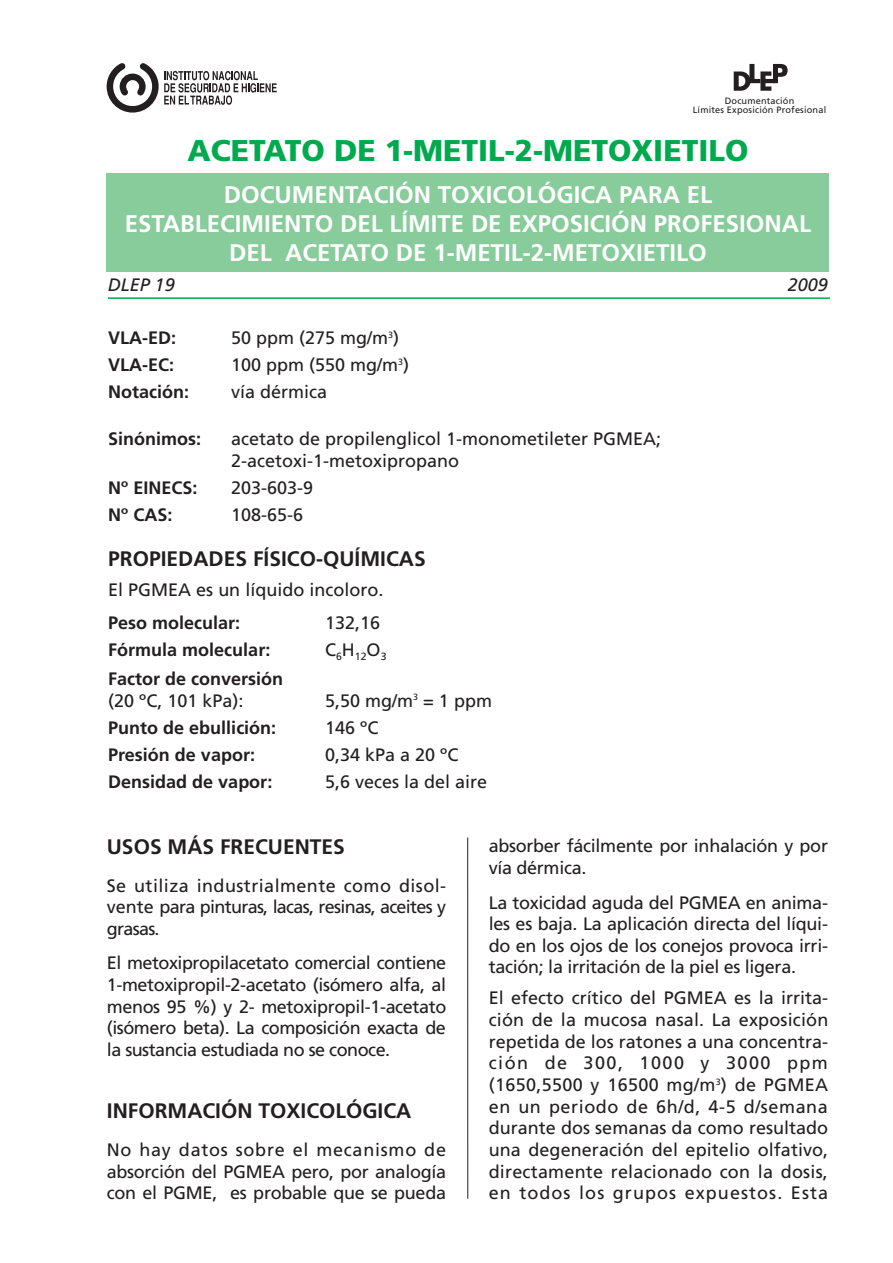
<style>
.page{position:relative;width:893px;height:1263px;background:#fff}
.page>*{position:absolute;margin:0;border:0;box-sizing:border-box;transform-origin:0 0}
.t1{font:900 30px "Frutiger";color:#00a94e}
.t2{font:700 24px/28.8px "Frutiger";color:#fff;text-align:center}
.t3{font:700 21px "Frutiger";color:#231f20}
.t4{font:18px/21.6px "Frutiger";letter-spacing:-.015em;color:#231f20;text-align:justify}
.t5{font:700 18px "Frutiger";color:#231f20}
.t6{font:italic 18px "Frutiger";color:#231f20}
.t7{font:10.5px "Frutiger";color:#231f20}
.t8{font:9.15px/9.9px "Frutiger";letter-spacing:.02em;color:#231f20;text-align:center}
</style>
<div class="page">
<hr style="left:467px;top:837px;width:1px;height:362px;background:#231f20">
<div style="left:107px;top:174px;width:722px;height:98px;background:#88cc9c"></div>
<svg style="left:106px;top:63px;width:171px;height:50px"></svg>
<hr style="left:108px;top:297px;width:722px;height:2px;background:#00a94e">
<svg style="left:734px;top:64px;width:54px;height:27px"></svg>
<p class="t8" style="left:693px;top:96px;width:135px">Documentación<br>Límites Exposición Profesional</p>
<h1 class="t1" style="left:187px;top:138px;width:562px">ACETATO DE 1-METIL-2-METOXIETILO</h1>
<h2 class="t2" style="left:125px;top:183px;width:688px">DOCUMENTACIÓN TOXICOLÓGICA PARA EL<br>ESTABLECIMIENTO DEL LÍMITE DE EXPOSICIÓN PROFESIONAL<br>DEL ACETATO DE 1-METIL-2-METOXIETILO</h2>
<p class="t6" style="left:108px;top:278px;width:69px">DLEP 19</p>
<p class="t6" style="left:788px;top:278px;width:42px">2009</p>
<p class="t5" style="left:108px;top:330px;width:70px">VLA-ED:</p>
<p class="t4" style="left:231px;top:328px;width:170px">50 ppm (275 mg/m<sup>3</sup>)</p>
<p class="t5" style="left:108px;top:357px;width:68px">VLA-EC:</p>
<p class="t4" style="left:231px;top:355px;width:180px">100 ppm (550 mg/m<sup>3</sup>)</p>
<p class="t5" style="left:108px;top:385px;width:82px">Notación:</p>
<p class="t4" style="left:231px;top:382px;width:98px">vía dérmica</p>
<p class="t5" style="left:108px;top:432px;width:95px">Sinónimos:</p>
<p class="t4" style="left:231px;top:430px;width:432px">acetato de propilenglicol 1-monometileter PGMEA;<br>2-acetoxi-1-metoxipropano</p>
<p class="t5" style="left:108px;top:480px;width:91px">Nº EINECS:</p>
<p class="t4" style="left:231px;top:478px;width:84px">203-603-9</p>
<p class="t5" style="left:108px;top:508px;width:66px">Nº CAS:</p>
<p class="t4" style="left:231px;top:505px;width:74px">108-65-6</p>
<p class="t3" style="left:108px;top:550px;width:319px">PROPIEDADES FÍSICO-QUÍMICAS</p>
<p class="t4" style="left:108px;top:580px;width:277px">El PGMEA es un líquido incoloro.</p>
<p class="t5" style="left:108px;top:616px;width:134px">Peso molecular:</p>
<p class="t4" style="left:325px;top:613px;width:57px">132,16</p>
<p class="t5" style="left:108px;top:643px;width:164px">Fórmula molecular:</p>
<p class="t7" style="left:325px;top:652px;width:63px"><sup>C</sup>6<sup>H</sup>12<sup>O</sup>3</p>
<p class="t5" style="left:108px;top:672px;width:177px">Factor de conversión</p>
<p class="t4" style="left:108px;top:691px;width:137px">(20 ºC, 101 kPa):</p>
<p class="t4" style="left:325px;top:691px;width:168px">5,50 mg/m<sup>3</sup> = 1 ppm</p>
<p class="t5" style="left:108px;top:720px;width:170px">Punto de ebullición:</p>
<p class="t4" style="left:325px;top:718px;width:55px">146 ºC</p>
<p class="t5" style="left:108px;top:748px;width:148px">Presión de vapor:</p>
<p class="t4" style="left:325px;top:745px;width:135px">0,34 kPa a 20 ºC</p>
<p class="t5" style="left:108px;top:775px;width:166px">Densidad de vapor:</p>
<p class="t4" style="left:325px;top:772px;width:164px">5,6 veces la del aire</p>
<p class="t3" style="left:107px;top:838px;width:240px">USOS MÁS FRECUENTES</p>
<p class="t4" style="left:107px;top:876px;width:341px">Se utiliza industrialmente como disol&shy;vente para pinturas, lacas, resinas, aceites y grasas.</p>
<p class="t4" style="left:107px;top:954px;width:341px">El metoxipropilacetato comercial contiene 1-metoxipropil-2-acetato (isómero alfa, al menos 95 %) y 2- metoxipropil-1-acetato (isómero beta). La composición exacta de la sustancia estudiada no se conoce.</p>
<p class="t3" style="left:107px;top:1102px;width:306px">INFORMACIÓN TOXICOLÓGICA</p>
<p class="t4" style="left:107px;top:1140px;width:341px">No hay datos sobre el mecanismo de absorción del PGMEA pero, por analogía con el PGME, es probable que se pueda</p>
<p class="t4" style="left:489px;top:836px;width:341px">absorber fácilmente por inhalación y por vía dérmica.</p>
<p class="t4" style="left:489px;top:893px;width:341px">La toxicidad aguda del PGMEA en anima&shy;les es baja. La aplicación directa del líqui&shy;do en los ojos de los conejos provoca irri&shy;tación; la irritación de la piel es ligera.</p>
<p class="t4" style="left:489px;top:989px;width:341px">El efecto crítico del PGMEA es la irrita&shy;ción de la mucosa nasal. La exposición repetida de los ratones a una concentra&shy;ción de 300, 1000 y 3000 ppm (1650,5500 y 16500 mg/m<sup>3</sup>) de PGMEA en un periodo de 6h/d, 4-5 d/semana durante dos semanas da como resultado una degeneración del epitelio olfativo, directamente relacionado con la dosis, en todos los grupos expuestos. Esta</p>
</div>
